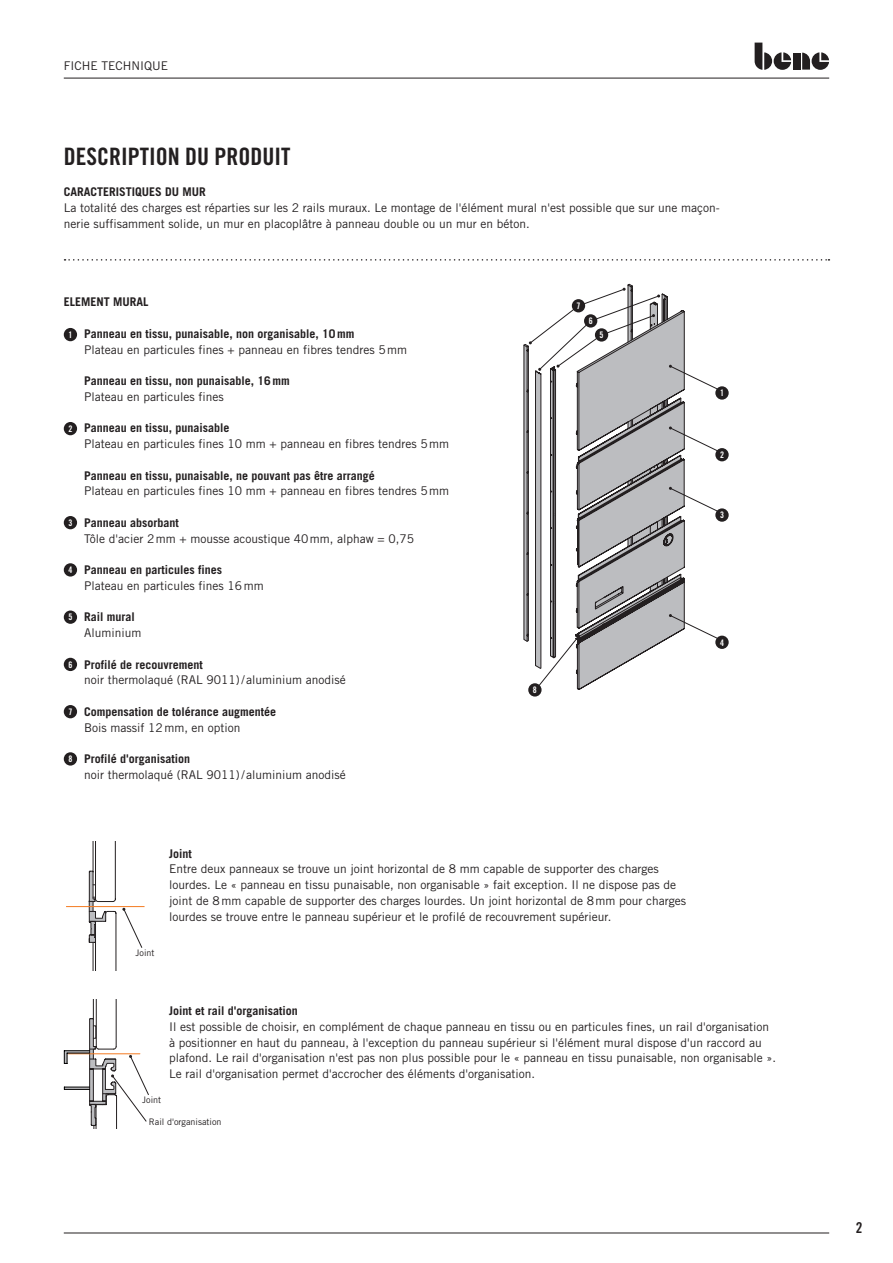
<style>
.page{position:relative;width:893px;height:1263px;background:#fff}
.page>*{position:absolute;margin:0;border:0;box-sizing:border-box;transform-origin:0 0}
.t1{font:24px "Trade Gothic LT Std Bd Cn 20";color:#231f20}
.t2{font:15px "Trade Gothic LT Std Bd Cn 20";color:#231f20}
.t3{font:12px/15.8px "Trade Gothic LT Std";color:#231f20}
.t4{font:700 12px "Trade Gothic LT Std";color:#231f20}
.t5{font:9px "Trade Gothic LT Std";color:#231f20}
.t6{font:9px "Trade Gothic LT Std Bd Cn 20";color:#fff}
</style>
<div class="page">
<hr style="left:64px;top:78px;width:765px;height:1px;background:#231f20">
<hr style="left:64px;top:1232px;width:765px;height:1px;background:#231f20">
<svg style="left:755px;top:43px;width:36px;height:27px"></svg>
<div style="left:793px;top:53px;width:7px;height:17px;background:#231f20"></div>
<svg style="left:802px;top:52px;width:27px;height:18px"></svg>
<svg style="left:122px;top:908px;width:21px;height:40px"></svg>
<svg style="left:715px;top:636px;width:14px;height:13px"></svg>
<div style="left:528px;top:683px;width:14px;height:13px;background:#231f20;border-radius:50%"></div>
<div style="left:715px;top:508px;width:14px;height:14px;background:#231f20;border-radius:50%"></div>
<div style="left:715px;top:448px;width:14px;height:13px;background:#231f20;border-radius:50%"></div>
<div style="left:715px;top:386px;width:14px;height:14px;background:#231f20;border-radius:50%"></div>
<div style="left:64px;top:328px;width:13px;height:13px;background:#231f20;border-radius:50%"></div>
<div style="left:64px;top:422px;width:13px;height:13px;background:#231f20;border-radius:50%"></div>
<div style="left:64px;top:516px;width:13px;height:13px;background:#231f20;border-radius:50%"></div>
<div style="left:64px;top:563px;width:13px;height:13px;background:#231f20;border-radius:50%"></div>
<div style="left:64px;top:610px;width:13px;height:14px;background:#231f20;border-radius:50%"></div>
<div style="left:64px;top:658px;width:13px;height:13px;background:#231f20;border-radius:50%"></div>
<div style="left:64px;top:705px;width:13px;height:13px;background:#231f20;border-radius:50%"></div>
<div style="left:64px;top:752px;width:13px;height:13px;background:#231f20;border-radius:50%"></div>
<svg style="left:65px;top:259px;width:764px;height:2px"></svg>
<svg style="left:524px;top:284px;width:200px;height:406px"></svg>
<div style="left:595px;top:328px;width:13px;height:14px;background:#231f20;border-radius:50%"></div>
<div style="left:584px;top:314px;width:13px;height:14px;background:#231f20;border-radius:50%"></div>
<div style="left:572px;top:299px;width:13px;height:13px;background:#231f20;border-radius:50%"></div>
<svg style="left:88px;top:842px;width:28px;height:129px"></svg>
<hr style="left:66px;top:906px;width:79px;height:1px;background:#f47b21">
<svg style="left:63px;top:999px;width:86px;height:129px"></svg>
<p class="t3" style="left:64px;top:58px;width:106px">FICHE TECHNIQUE</p>
<h1 class="t1" style="left:64px;top:141px;width:228px">DESCRIPTION DU PRODUIT</h1>
<p class="t4" style="left:64px;top:184px;width:144px">CARACTERISTIQUES DU MUR</p>
<p class="t3" style="left:64px;top:200px;width:657px">La totalité des charges est réparties sur les 2 rails muraux. Le montage de l'élément mural n'est possible que sur une maçon&shy;nerie suffisamment solide, un mur en placoplâtre à panneau double ou un mur en béton.</p>
<p class="t4" style="left:64px;top:295px;width:86px">ELEMENT MURAL</p>
<p class="t6" style="left:68px;top:329px;width:5px">1</p>
<p class="t4" style="left:84px;top:326px;width:272px">Panneau en tissu, punaisable, non organisable, 10mm</p>
<p class="t3" style="left:84px;top:341px;width:324px">Plateau en particules fines + panneau en fibres tendres 5mm</p>
<p class="t4" style="left:84px;top:373px;width:207px">Panneau en tissu, non punaisable, 16mm</p>
<p class="t3" style="left:84px;top:389px;width:141px">Plateau en particules fines</p>
<p class="t4" style="left:84px;top:421px;width:147px">Panneau en tissu, punaisable</p>
<p class="t3" style="left:84px;top:436px;width:366px">Plateau en particules fines 10 mm + panneau en fibres tendres 5mm</p>
<p class="t4" style="left:84px;top:468px;width:292px">Panneau en tissu, punaisable, ne pouvant pas être arrangé</p>
<p class="t3" style="left:84px;top:483px;width:366px">Plateau en particules fines 10 mm + panneau en fibres tendres 5mm</p>
<p class="t4" style="left:84px;top:515px;width:96px">Panneau absorbant</p>
<p class="t3" style="left:84px;top:530px;width:331px">Tôle d'acier 2mm + mousse acoustique 40mm, alphaw = 0,75</p>
<p class="t4" style="left:84px;top:562px;width:140px">Panneau en particules fines</p>
<p class="t3" style="left:84px;top:577px;width:181px">Plateau en particules fines 16mm</p>
<p class="t4" style="left:84px;top:610px;width:52px">Rail mural</p>
<p class="t3" style="left:84px;top:625px;width:59px">Aluminium</p>
<p class="t4" style="left:84px;top:657px;width:120px">Profilé de recouvrement</p>
<p class="t3" style="left:84px;top:672px;width:263px">noir thermolaqué (RAL 9011)/aluminium anodisé</p>
<p class="t4" style="left:84px;top:704px;width:194px">Compensation de tolérance augmentée</p>
<p class="t3" style="left:84px;top:719px;width:158px">Bois massif 12mm, en option</p>
<p class="t4" style="left:84px;top:751px;width:108px">Profilé d'organisation</p>
<p class="t3" style="left:84px;top:766px;width:263px">noir thermolaqué (RAL 9011)/aluminium anodisé</p>
<p class="t6" style="left:68px;top:423px;width:5px">2</p>
<p class="t6" style="left:68px;top:517px;width:5px">3</p>
<p class="t6" style="left:68px;top:564px;width:5px">4</p>
<p class="t6" style="left:68px;top:612px;width:5px">5</p>
<p class="t6" style="left:68px;top:659px;width:5px">6</p>
<p class="t6" style="left:68px;top:706px;width:5px">7</p>
<p class="t6" style="left:68px;top:753px;width:5px">8</p>
<p class="t6" style="left:576px;top:300px;width:5px">7</p>
<p class="t6" style="left:589px;top:315px;width:5px">6</p>
<p class="t6" style="left:600px;top:329px;width:5px">5</p>
<p class="t6" style="left:533px;top:684px;width:5px">8</p>
<p class="t5" style="left:136px;top:947px;width:20px">Joint</p>
<p class="t4" style="left:169px;top:846px;width:24px">Joint</p>
<p class="t3" style="left:169px;top:861px;width:518px">Entre deux panneaux se trouve un joint horizontal de 8 mm capable de supporter des charges lourdes. Le « panneau en tissu punaisable, non organisable » fait exception. Il ne dispose pas de joint de 8mm capable de supporter des charges lourdes. Un joint horizontal de 8mm pour charges lourdes se trouve entre le panneau supérieur et le profilé de recouvrement supérieur.</p>
<p class="t6" style="left:720px;top:388px;width:5px">1</p>
<p class="t6" style="left:720px;top:449px;width:5px">2</p>
<p class="t6" style="left:720px;top:510px;width:5px">3</p>
<p class="t6" style="left:720px;top:637px;width:5px">4</p>
<p class="t4" style="left:169px;top:1003px;width:130px">Joint et rail d'organisation</p>
<p class="t3" style="left:169px;top:1018px;width:608px">Il est possible de choisir, en complément de chaque panneau en tissu ou en particules fines, un rail d'organisation à positionner en haut du panneau, à l'exception du panneau supérieur si l'élément mural dispose d'un raccord au plafond. Le rail d'organisation n'est pas non plus possible pour le « panneau en tissu punaisable, non organisable ».<br>Le rail d'organisation permet d'accrocher des éléments d'organisation.</p>
<p class="t5" style="left:142px;top:1095px;width:20px">Joint</p>
<p class="t5" style="left:149px;top:1117px;width:74px">Rail d'organisation</p>
<p class="t2" style="left:856px;top:1218px;width:8px">2</p>
</div>
